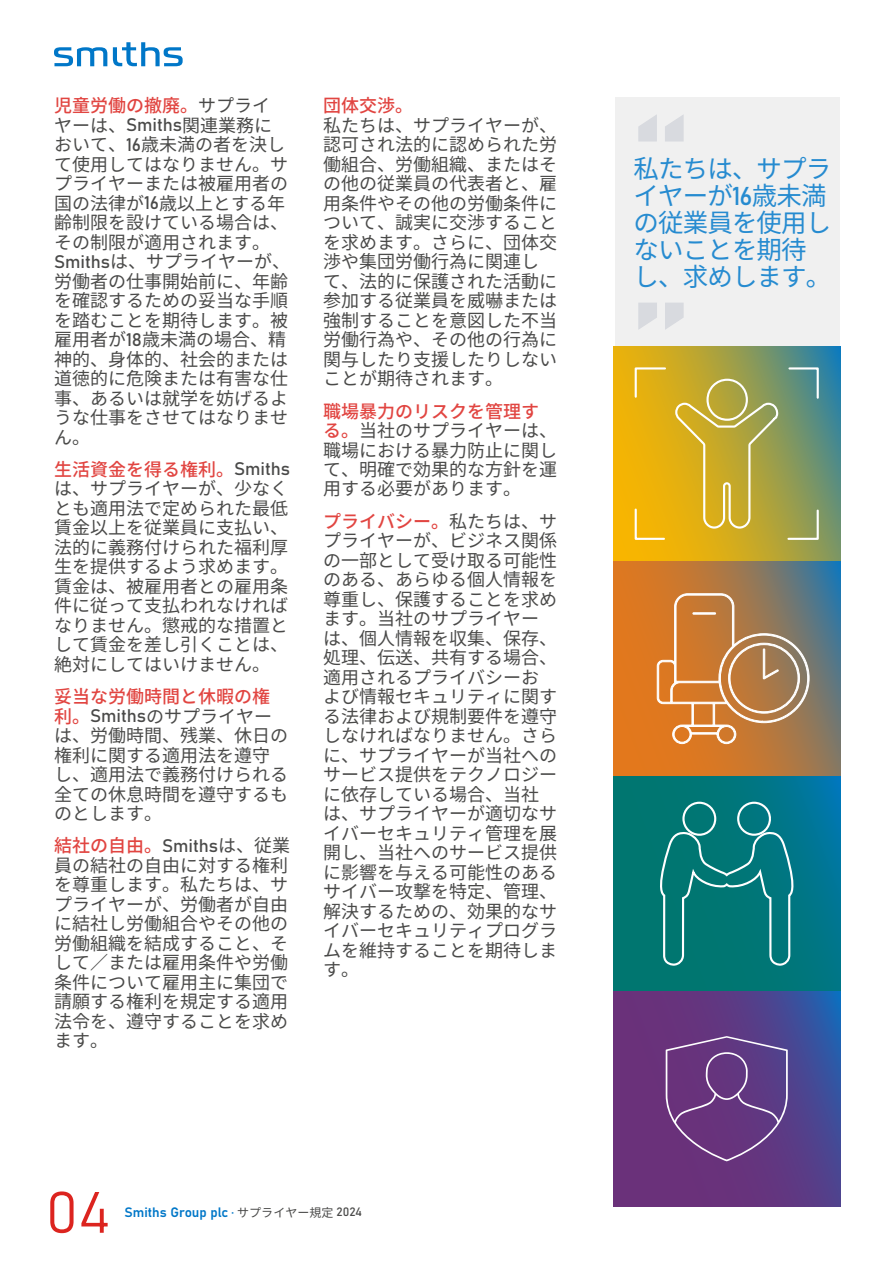
<style>
.page{position:relative;width:893px;height:1263px;background:#fff}
.page>*{position:absolute;margin:0;border:0;box-sizing:border-box;transform-origin:0 0}
.t1{font:57.45px "Bahnschrift";color:#dc241f}
.t2{font:25.5px/27px "Noto Sans CJ Kjp";letter-spacing:-.035em;color:#268bd0}
.t3{font:18px/19.5px "Noto Sans CJ Kjp";color:#4a4a49}
.t4{font:500 18px "Noto Sans CJ Kjp";color:#e14541}
.t5{font:13.5px "Bahnschrift";color:#0077c8}
.s1{font-weight:500;color:#e14541}
.s2{font-family:"Bahnschrift"}
.s3{font-size:12px}
.s4{font-family:"Noto Sans CJ Kjp";font-size:12px;color:#4a4a49}
.s5{font-size:12px;color:#4a4a49}
</style>
<div class="page">
<div style="left:615px;top:98px;width:225px;height:248px;background:#f0f0f0"></div>
<svg style="left:54px;top:47px;width:53px;height:19px"></svg>
<svg style="left:113px;top:42px;width:70px;height:24px"></svg>
<svg style="left:613px;top:346px;width:227px;height:215px;background:#afa23a"></svg>
<svg style="left:613px;top:561px;width:227px;height:215px;background:#af7742"></svg>
<svg style="left:613px;top:776px;width:227px;height:215px;background:#01767e"></svg>
<svg style="left:613px;top:991px;width:227px;height:215px;background:#5a3b85"></svg>
<svg style="left:674px;top:378px;width:106px;height:152px;background:#c3ad3f"></svg>
<svg style="left:656px;top:593px;width:154px;height:151px;background:#bf8753"></svg>
<div style="left:692px;top:612px;width:24px;height:2px;border:1px solid #fff"></div>
<div style="left:682px;top:802px;width:34px;height:34px;border:2px solid #fff;border-radius:50%"></div>
<div style="left:737px;top:802px;width:34px;height:34px;border:2px solid #fff;border-radius:50%"></div>
<svg style="left:655px;top:830px;width:144px;height:137px;background:#158181"></svg>
<svg style="left:666px;top:1036px;width:122px;height:125px;background:#6d4387"></svg>
<svg style="left:634px;top:366px;width:33px;height:33px"></svg>
<svg style="left:786px;top:508px;width:34px;height:33px"></svg>
<svg style="left:634px;top:507px;width:32px;height:34px"></svg>
<svg style="left:787px;top:366px;width:33px;height:34px"></svg>
<svg style="left:638px;top:115px;width:46px;height:26px"></svg>
<svg style="left:638px;top:303px;width:46px;height:27px"></svg>
<p class="t3" style="left:54px;top:96px;width:238px"><span class="s1">児童労働の撤廃。</span>サプライヤーは、<span class="s2">Smiths</span>関連業務において、<span class="s2">16</span>歳未満の者を決して使用してはなりません。サプライヤーまたは被雇用者の国の法律が<span class="s2">16</span>歳以上とする年齢制限を設けている場合は、その制限が適用されます。<br><span class="s2">Smiths</span>は、サプライヤーが、労働者の仕事開始前に、年齢を確認するための妥当な手順を踏むことを期待します。被雇用者が<span class="s2">18</span>歳未満の場合、精神的、身体的、社会的または道徳的に危険または有害な仕事、あるいは就学を妨げるような仕事をさせてはなりません。</p>
<p class="t3" style="left:54px;top:460px;width:238px"><span class="s1">生活資金を得る権利。</span><span class="s2">Smiths</span>は、サプライヤーが、少なくとも適用法で定められた最低賃金以上を従業員に支払い、法的に義務付けられた福利厚生を提供するよう求めます。賃金は、被雇用者との雇用条件に従って支払われなければなりません。懲戒的な措置として賃金を差し引くことは、絶対にしてはいけません。</p>
<p class="t3" style="left:54px;top:687px;width:235px"><span class="s1">妥当な労働時間と休暇の権利。</span><span class="s2">Smiths</span>のサプライヤーは、労働時間、残業、休日の権利に関する適用法を遵守し、適用法で義務付けられる全ての休息時間を遵守するものとします。</p>
<p class="t3" style="left:54px;top:836px;width:238px"><span class="s1">結社の自由。</span><span class="s2">Smiths</span>は、従業員の結社の自由に対する権利を尊重します。私たちは、サプライヤーが、労働者が自由に結社し労働組合やその他の労働組織を結成すること、そして／または雇用条件や労働条件について雇用主に集団で請願する権利を規定する適用法令を、遵守することを求めます。</p>
<p class="t4" style="left:323px;top:96px;width:91px">団体交渉。</p>
<p class="t3" style="left:323px;top:116px;width:235px">私たちは、サプライヤーが、認可され法的に認められた労働組合、労働組織、またはその他の従業員の代表者と、雇用条件やその他の労働条件について、誠実に交渉することを求めます。さらに、団体交渉や集団労働行為に関連して、法的に保護された活動に参加する従業員を威嚇または強制することを意図した不当労働行為や、その他の行為に関与したり支援したりしないことが期待されます。</p>
<p class="t3" style="left:323px;top:401px;width:235px"><span class="s1">職場暴力のリスクを管理する。</span>当社のサプライヤーは、職場における暴力防止に関して、明確で効果的な方針を運用する必要があります。</p>
<p class="t3" style="left:323px;top:512px;width:235px"><span class="s1">プライバシー。</span>私たちは、サプライヤーが、ビジネス関係の一部として受け取る可能性のある、あらゆる個人情報を尊重し、保護することを求めます。当社のサプライヤーは、個人情報を収集、保存、処理、伝送、共有する場合、適用されるプライバシーおよび情報セキュリティに関する法律および規制要件を遵守しなければなりません。さらに、サプライヤーが当社へのサービス提供をテクノロジーに依存している場合、当社は、サプライヤーが適切なサイバーセキュリティ管理を展開し、当社へのサービス提供に影響を与える可能性のあるサイバー攻撃を特定、管理、解決するための、効果的なサイバーセキュリティプログラムを維持することを期待します。</p>
<h1 class="t1" style="left:46px;top:1169px;width:66px">04</h1>
<p class="t5" style="left:124px;top:1202px;width:239px">Smiths Group plc <span class="s3">·</span> <span class="s4">サプライヤー規定</span> <span class="s5">2024</span></p>
<h2 class="t2" style="left:634px;top:156px;width:199px">私たちは、サプライヤーが<span class="s2">16</span>歳未満の従業員を使用しないことを期待し、求めします。</h2>
</div>
